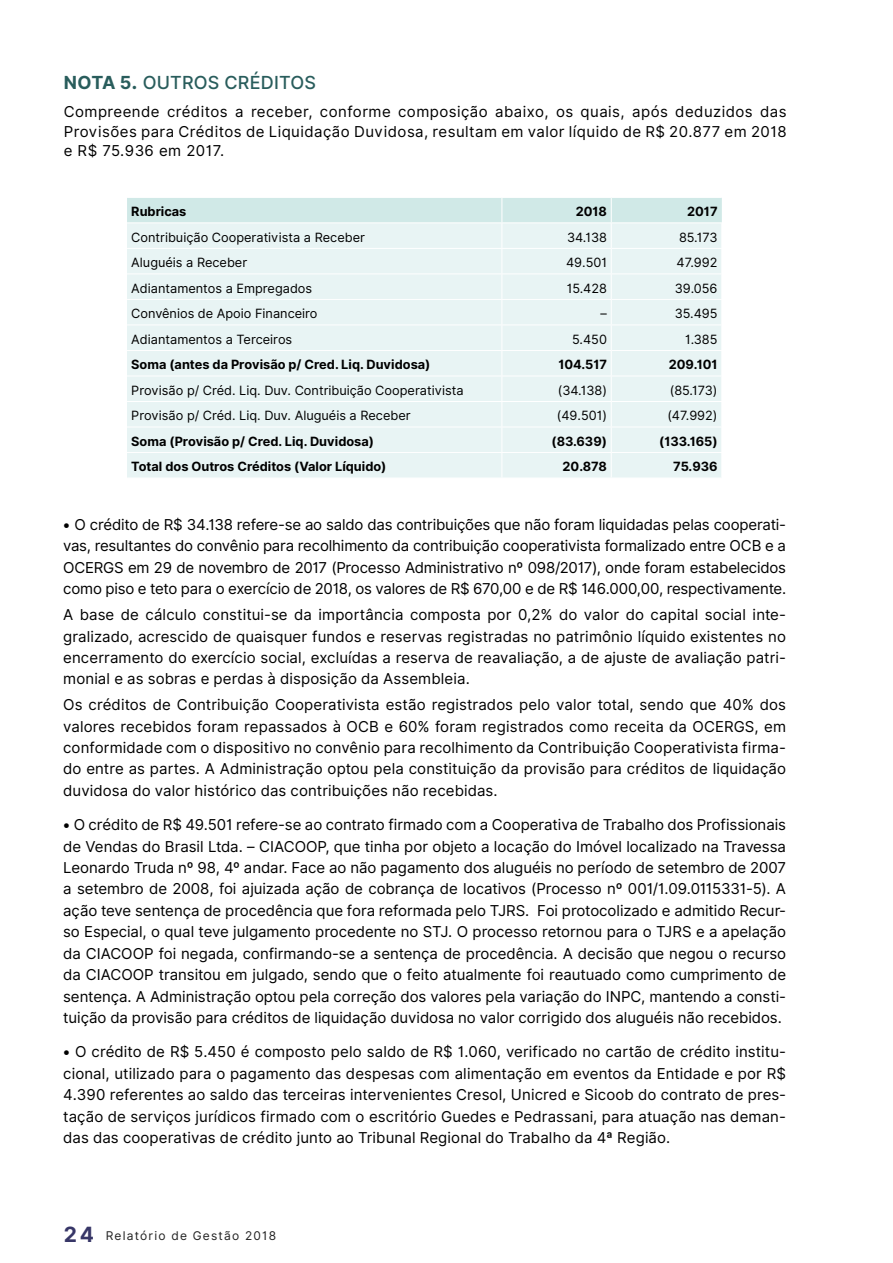
<style>
.page{position:relative;width:893px;height:1263px;background:#fff}
.page>*{position:absolute;margin:0;border:0;box-sizing:border-box;transform-origin:0 0}
.t1{font:500 18px "Inter";letter-spacing:.005em;color:#295d5c}
.t2{font:15px/21.5px "Inter";letter-spacing:.005em;color:#000;text-align:justify}
.t3{font:12.75px "Inter";color:#000}
.t4{font:700 12.75px "Inter";color:#000}
.t5{font:12px "Inter";letter-spacing:.1em;color:#212121}
.s1{font-weight:700}
.s2{font-size:24px}
.s3{font-weight:700;font-size:21px;color:#373667}
</style>
<div class="page">
<svg style="left:127px;top:198px;width:595px;height:280px;background:#e6f3f3"></svg>
<p class="t1" style="left:64px;top:70px;width:254px"><span class="s1">NOTA 5</span><span class="s2">.</span> OUTROS CRÉDITOS</p>
<p class="t2" style="left:64px;top:102px;width:724px;line-height:19.5px">Compreende créditos a receber, conforme composição abaixo, os quais, após deduzidos das Provisões para Créditos de Liquidação Duvidosa, resultam em valor líquido de R$ 20.877 em 2018 e R$ 75.936 em 2017.</p>
<p class="t4" style="left:131px;top:202px;width:57px">Rubricas</p>
<p class="t4" style="left:576px;top:202px;width:33px">2018</p>
<p class="t4" style="left:687px;top:202px;width:32px">2017</p>
<p class="t3" style="left:131px;top:228px;width:235px">Contribuição Cooperativista a Receber</p>
<p class="t3" style="left:567px;top:228px;width:41px">34.138</p>
<p class="t3" style="left:679px;top:228px;width:40px">85.173</p>
<p class="t3" style="left:131px;top:253px;width:117px">Aluguéis a Receber</p>
<p class="t3" style="left:566px;top:253px;width:43px">49.501</p>
<p class="t3" style="left:677px;top:253px;width:43px">47.992</p>
<p class="t3" style="left:131px;top:279px;width:182px">Adiantamentos a Empregados</p>
<p class="t3" style="left:567px;top:279px;width:42px">15.428</p>
<p class="t3" style="left:675px;top:279px;width:44px">39.056</p>
<p class="t3" style="left:131px;top:304px;width:188px">Convênios de Apoio Financeiro</p>
<p class="t3" style="left:601px;top:304px;width:8px">–</p>
<p class="t3" style="left:675px;top:304px;width:44px">35.495</p>
<p class="t3" style="left:131px;top:330px;width:162px">Adiantamentos a Terceiros</p>
<p class="t3" style="left:572px;top:330px;width:36px">5.450</p>
<p class="t3" style="left:685px;top:330px;width:34px">1.385</p>
<p class="t4" style="left:131px;top:355px;width:301px">Soma (antes da Provisão p/ Cred. Liq. Duvidosa)</p>
<p class="t4" style="left:558px;top:355px;width:50px">104.517</p>
<p class="t4" style="left:669px;top:355px;width:50px">209.101</p>
<p class="t3" style="left:131px;top:381px;width:334px">Provisão p/ Créd. Liq. Duv. Contribuição Cooperativista</p>
<p class="t3" style="left:558px;top:381px;width:51px">(34.138)</p>
<p class="t3" style="left:670px;top:381px;width:49px">(85.173)</p>
<p class="t3" style="left:131px;top:406px;width:281px">Provisão p/ Créd. Liq. Duv. Aluguéis a Receber</p>
<p class="t3" style="left:557px;top:406px;width:52px">(49.501)</p>
<p class="t3" style="left:667px;top:406px;width:52px">(47.992)</p>
<p class="t4" style="left:131px;top:432px;width:244px">Soma (Provisão p/ Cred. Liq. Duvidosa)</p>
<p class="t4" style="left:552px;top:432px;width:57px">(83.639)</p>
<p class="t4" style="left:659px;top:432px;width:60px">(133.165)</p>
<p class="t4" style="left:131px;top:457px;width:257px">Total dos Outros Créditos (Valor Líquido)</p>
<p class="t4" style="left:563px;top:457px;width:46px">20.878</p>
<p class="t4" style="left:673px;top:457px;width:46px">75.936</p>
<p class="t2" style="left:63px;top:514px;width:724px">• O crédito de R$ 34.138 refere-se ao saldo das contribuições que não foram liquidadas pelas cooperati&shy;vas, resultantes do convênio para recolhimento da contribuição cooperativista formalizado entre OCB e a OCERGS em 29 de novembro de 2017 (Processo Administrativo nº 098/2017), onde foram estabelecidos como piso e teto para o exercício de 2018, os valores de R$ 670,00 e de R$ 146.000,00, respectivamente.</p>
<p class="t2" style="left:63px;top:604px;width:724px">A base de cálculo constitui-se da importância composta por 0,2% do valor do capital social inte&shy;gralizado, acrescido de quaisquer fundos e reservas registradas no patrimônio líquido existentes no encerramento do exercício social, excluídas a reserva de reavaliação, a de ajuste de avaliação patri&shy;monial e as sobras e perdas à disposição da Assembleia.</p>
<p class="t2" style="left:63px;top:694px;width:724px">Os créditos de Contribuição Cooperativista estão registrados pelo valor total, sendo que 40% dos valores recebidos foram repassados à OCB e 60% foram registrados como receita da OCERGS, em conformidade com o dispositivo no convênio para recolhimento da Contribuição Cooperativista firma&shy;do entre as partes. A Administração optou pela constituição da provisão para créditos de liquidação duvidosa do valor histórico das contribuições não recebidas.</p>
<p class="t2" style="left:63px;top:814px;width:724px">• O crédito de R$ 49.501 refere-se ao contrato firmado com a Cooperativa de Trabalho dos Profissionais de Vendas do Brasil Ltda. – CIACOOP, que tinha por objeto a locação do I móvel localizado na Travessa Leonardo Truda nº 98, 4º andar. Face ao não pagamento dos aluguéis no período de setembro de 2007 a setembro de 2008, foi ajuizada ação de cobrança de locativos (Processo nº 001/1.09.0115331-5). A ação teve sentença de procedência que fora reformada pelo TJRS. Foi protocolizado e admitido Recur&shy;so Especial, o qual teve julgamento procedente no STJ. O processo retornou para o TJRS e a apelação da CIACOOP foi negada, confirmando-se a sentença de procedência. A decisão que negou o recurso da CIACOOP transitou em julgado, sendo que o feito atualmente foi reautuado como cumprimento de sentença. A Administração optou pela correção dos valores pela variação do I NPC, mantendo a consti&shy;tuição da provisão para créditos de liquidação duvidosa no valor corrigido dos aluguéis não recebidos.</p>
<p class="t2" style="left:63px;top:1041px;width:724px">• O crédito de R$ 5.450 é composto pelo saldo de R$ 1.060, verificado no cartão de crédito institu&shy;cional, utilizado para o pagamento das despesas com alimentação em eventos da Entidade e por R$ 4.390 referentes ao saldo das terceiras intervenientes Cresol, Unicred e Sicoob do contrato de pres&shy;tação de serviços jurídicos firmado com o escritório Guedes e Pedrassani, para atuação nas deman&shy;das das cooperativas de crédito junto ao Tribunal Regional do Trabalho da 4ª Região.</p>
<p class="t5" style="left:64px;top:1227px;width:214px"><span class="s3">24</span> Relatório de Gestão 2018</p>
</div>
